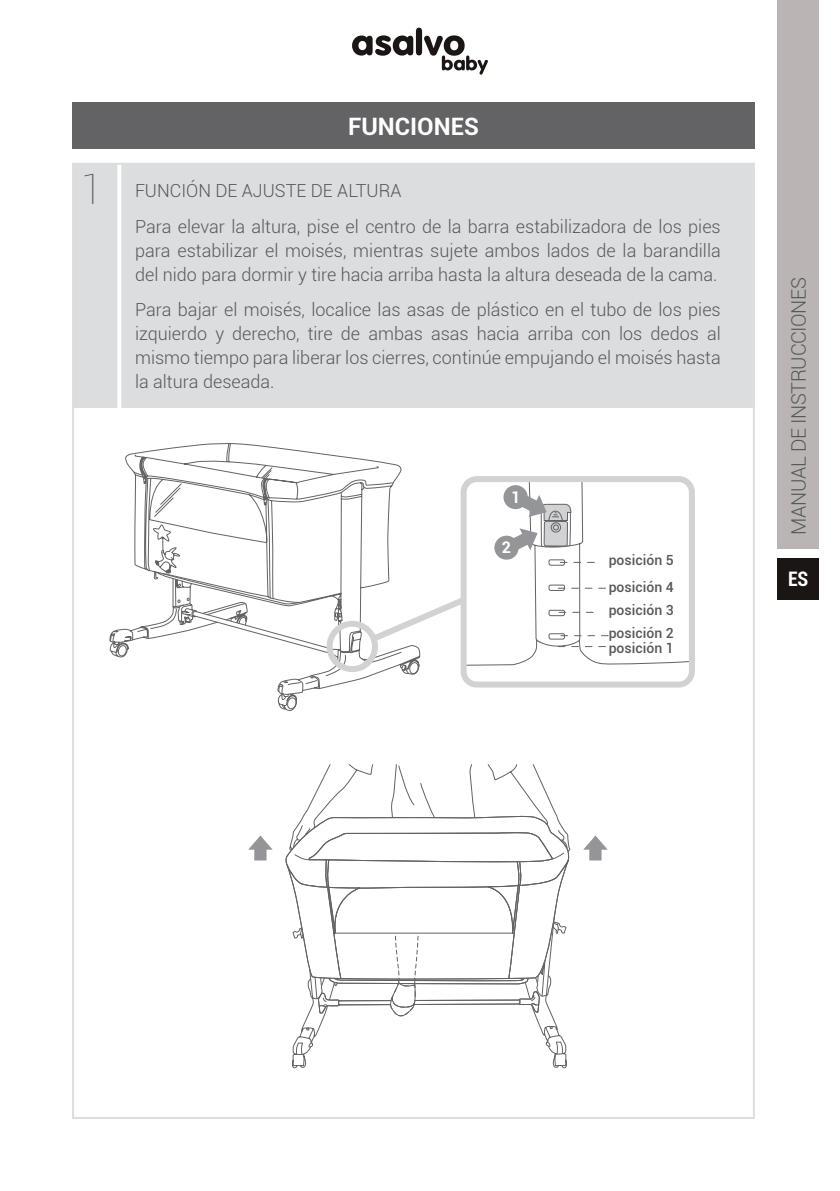
<style>
.page{position:relative;width:840px;height:1191px;background:#fff}
.page>*{position:absolute;margin:0;border:0;box-sizing:border-box;transform-origin:0 0}
.t1{font:100 42px "Roboto";color:#57585a}
.t2{font:700 24px "Roboto";color:#fff}
.t3{font:300 20px "Roboto";letter-spacing:-.02em;color:#57585a}
.t4{font:700 condensed 20px "Roboto";color:#fff}
.t5{font:300 18px/24px "Roboto";color:#57585a}
.t6{font:700 16px "Roboto";color:#fff}
.t7{font:500 14px/27.4px "Roboto";color:#57585a}
</style>
<div class="page">
<div style="left:777px;top:0;width:41px;height:548px;background:#bab5b4"></div>
<div style="left:777px;top:558px;width:41px;height:41px;background:#1b1513"></div>
<svg style="left:352px;top:28px;width:135px;height:47px"></svg>
<div style="left:73px;top:164px;width:680px;height:244px;background:#dcdddf"></div>
<hr style="left:117px;top:164px;width:4px;height:606px;background:#fff">
<svg style="left:583px;top:835px;width:24px;height:25px"></svg>
<div style="left:72px;top:102px;width:682px;height:47px;background:#636366"></div>
<svg style="left:126px;top:443px;width:274px;height:626px"></svg>
<svg style="left:109px;top:456px;width:211px;height:233px"></svg>
<svg style="left:150px;top:466px;width:541px;height:245px"></svg>
<svg style="left:282px;top:763px;width:289px;height:305px"></svg>
<h1 class="t1" style="left:81px;top:160px;width:24px">1</h1>
<h2 class="t2" style="left:348px;top:109px;width:132px">FUNCIONES</h2>
<p class="t5" style="left:135px;top:173px;width:587px;line-height:35.4px">FUNCIÓN DE AJUSTE DE ALTURA<br>Para elevar la altura, pise el centro de la barra estabilizadora de los pies</p>
<p class="t5" style="left:135px;top:238px;width:587px">para estabilizar el moisés, mientras sujete ambos lados de la barandilla del nido para dormir y tire hacia arriba hasta la altura deseada de la cama.</p>
<p class="t5" style="left:135px;top:297px;width:587px;text-align:justify">Para bajar el moisés, localice las asas de plástico en el tubo de los pies izquierdo y derecho, tire de ambas asas hacia arriba con los dedos al mismo tiempo para liberar los cierres, continúe empujando el moisés hasta la altura deseada.</p>
<p class="t6" style="left:510px;top:485px;width:11px">1</p>
<p class="t6" style="left:501px;top:536px;width:11px">2</p>
<p class="t7" style="left:608px;top:546px;width:66px">posición 5 posición 4</p>
<p class="t7" style="left:608px;top:598px;width:66px;line-height:23px">posición 3 posición 2</p>
<p class="t7" style="left:608px;top:634px;width:66px">posición 1</p>
<p class="t3" style="left:784px;top:534px;width:259px;rotate:-90deg">MANUAL DE INSTRUCCIONES</p>
<p class="t4" style="left:787px;top:564px;width:22px">ES</p>
</div>
